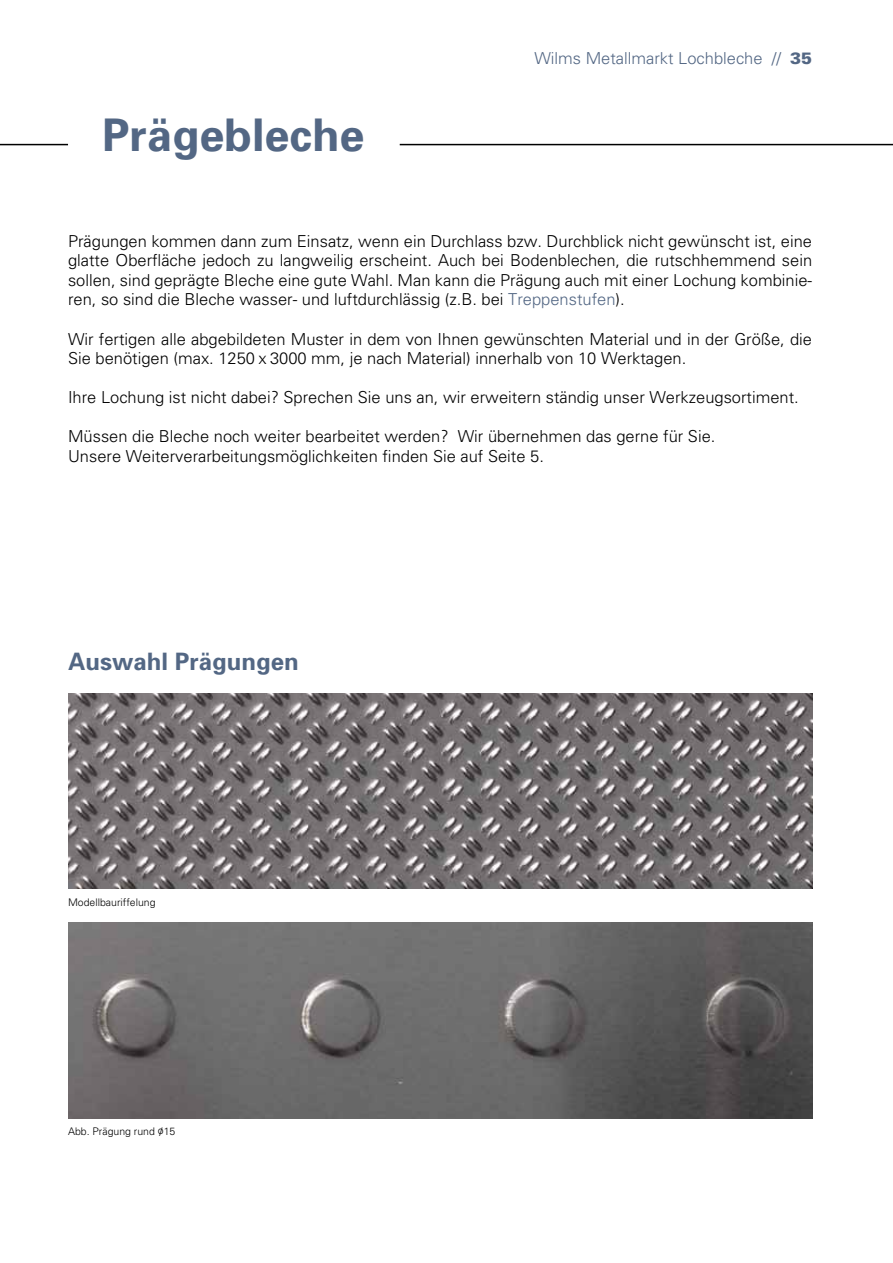
<style>
.page{position:relative;width:893px;height:1263px;background:#fff}
.page>*{position:absolute;margin:0;border:0;box-sizing:border-box;transform-origin:0 0}
.t1{font:700 45px "Univers";color:#536784}
.t2{font:700 24px "Univers";color:#536784}
.t3{font:300 16.5px/19.5px "Univers";color:#000}
.t4{font:300 16.5px "Univers";color:#536784}
.t5{font:300 10.5px "Univers";color:#000}
.s1{font-weight:900}
.s2{color:#536784}
</style>
<div class="page">
<hr style="left:400px;top:144px;width:493px;height:1px;background:#000">
<hr style="left:0;top:144px;width:68px;height:1px;background:#000">
<img style="left:68px;top:693px;width:744px;height:196px">
<img style="left:68px;top:923px;width:744px;height:195px">
<h1 class="t1" style="left:102px;top:107px;width:264px">Prägebleche</h1>
<p class="t4" style="left:534px;top:48px;width:279px">Wilms Metallmarkt Lochbleche // <span class="s1">35</span></p>
<p class="t3" style="left:68px;top:231px;width:746px;text-align:justify">Prägungen kommen dann zum Einsatz, wenn ein Durchlass bzw. Durchblick nicht gewünscht ist, eine glatte Oberfläche jedoch zu langweilig erscheint. Auch bei Bodenblechen, die rutschhemmend sein sollen, sind geprägte Bleche eine gute Wahl. Man kann die Prägung auch mit einer Lochung kombinie&shy;ren, so sind die Bleche wasser- und luftdurchlässig (z.B. bei <span class="s2">Treppenstufen</span>).</p>
<p class="t3" style="left:68px;top:329px;width:745px">Wir fertigen alle abgebildeten Muster in dem von Ihnen gewünschten Material und in der Größe, die<br>Sie benötigen (max. 1250 x 3000 mm, je nach Material) innerhalb von 10 Werktagen.</p>
<p class="t3" style="left:68px;top:387px;width:732px">Ihre Lochung ist nicht dabei? Sprechen Sie uns an, wir erweitern ständig unser Werkzeugsortiment.</p>
<p class="t3" style="left:68px;top:426px;width:649px">Müssen die Bleche noch weiter bearbeitet werden? Wir übernehmen das gerne für Sie.<br>Unsere Weiterverarbeitungsmöglichkeiten finden Sie auf Seite 5.</p>
<h2 class="t2" style="left:68px;top:647px;width:232px">Auswahl Prägungen</h2>
<p class="t5" style="left:68px;top:895px;width:89px">Modellbauriffelung</p>
<p class="t5" style="left:68px;top:1125px;width:109px">Abb. Prägung rund o/15</p>
</div>
